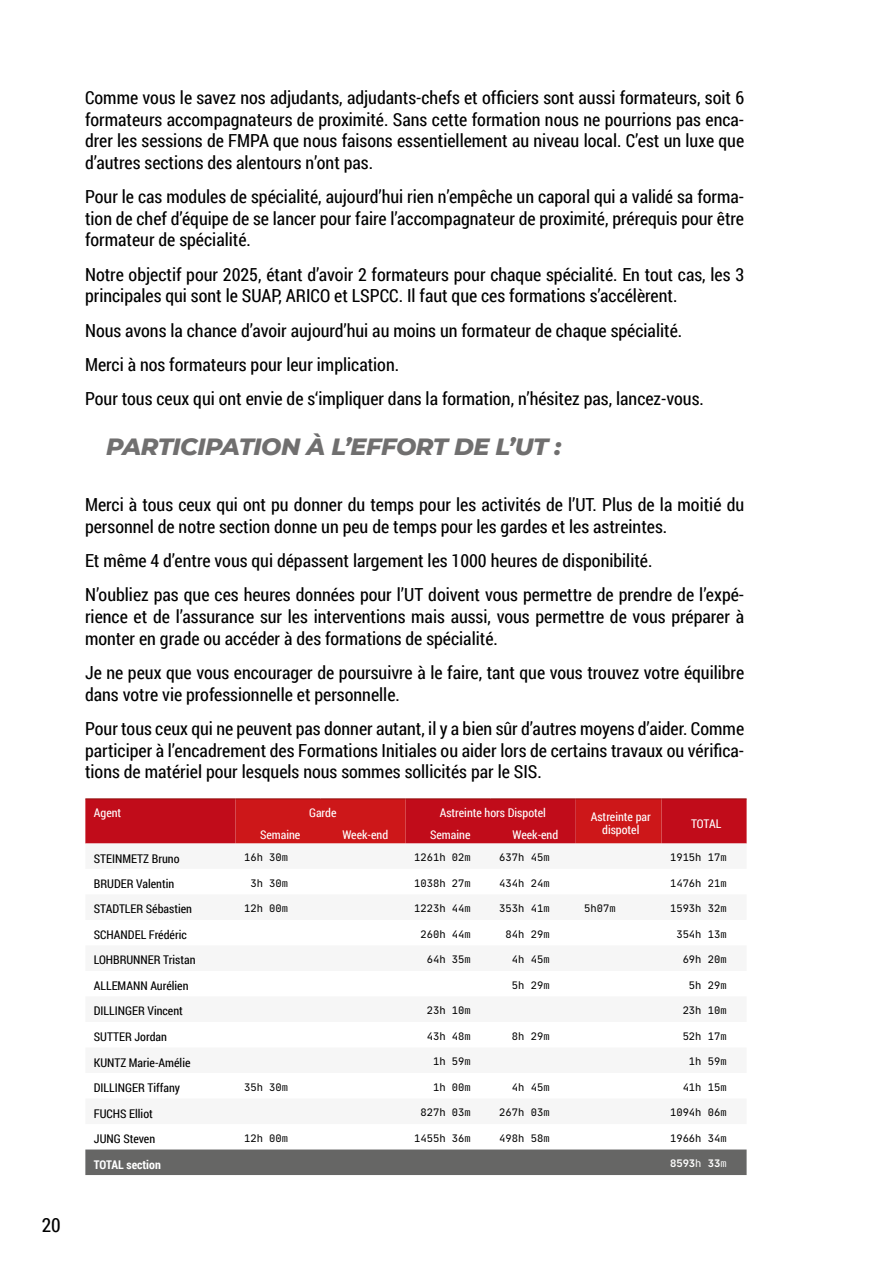
<style>
.page{position:relative;width:893px;height:1263px;background:#fff}
.page>*{position:absolute;margin:0;border:0;box-sizing:border-box;transform-origin:0 0}
.t1{font:italic 800 24px "Montserrat";letter-spacing:-.02em;color:#706f6f}
.t2{font:19.5px "Roboto Condensed";color:#000}
.t3{font:18px/21.6px "Roboto Condensed";color:#000}
.t4{font:12px "Roboto Condensed";color:#000}
.t5{font:12px/13.5px "Roboto Condensed";color:#fff;text-align:center}
.t6{font:700 12px "Roboto Condensed";color:#fff}
.t7{font:10.5px "Jet Brains Mono";color:#000}
.t8{font:700 10.5px "Jet Brains Mono";color:#fff}
.s1{font-weight:400}
</style>
<div class="page">
<svg style="left:85px;top:799px;width:662px;height:44px;background:#c5101a"></svg>
<div style="left:85px;top:1149px;width:662px;height:26px;background:#666665"></div>
<hr style="left:85px;top:798px;width:151px;height:1px;background:#900f0e">
<hr style="left:236px;top:798px;width:85px;height:1px;background:#900f0e">
<hr style="left:321px;top:798px;width:85px;height:1px;background:#900f0e">
<hr style="left:406px;top:798px;width:85px;height:1px;background:#900f0e">
<hr style="left:491px;top:798px;width:85px;height:1px;background:#900f0e">
<hr style="left:576px;top:798px;width:86px;height:1px;background:#900f0e">
<hr style="left:662px;top:798px;width:85px;height:1px;background:#900f0e">
<p class="t2" style="left:42px;top:1211px;width:21px">20</p>
<p class="t3" style="left:85px;top:86px;width:661px;text-align:justify">Comme vous le savez nos adjudants, adjudants-chefs et officiers sont aussi formateurs, soit 6 formateurs accompagnateurs de proximité. Sans cette formation nous ne pourrions pas enca&shy;drer les sessions de FMPA que nous faisons essentiellement au niveau local. C’est un luxe que d’autres sections des alentours n’ont pas.</p>
<p class="t3" style="left:85px;top:185px;width:661px;text-align:justify">Pour le cas modules de spécialité, aujourd’hui rien n’empêche un caporal qui a validé sa forma&shy;tion de chef d’équipe de se lancer pour faire l’accompagnateur de proximité, prérequis pour être formateur de spécialité.</p>
<p class="t3" style="left:85px;top:263px;width:661px">Notre objectif pour 2025, étant d’avoir 2 formateurs pour chaque spécialité. En tout cas, les 3 principales qui sont le SUAP, ARICO et LSPCC. Il faut que ces formations s’accélèrent.</p>
<p class="t3" style="left:85px;top:312px;width:620px;line-height:34.3px">Nous avons la chance d’avoir aujourd’hui au moins un formateur de chaque spécialité.<br>Merci à nos formateurs pour leur implication.<br>Pour tous ceux qui ont envie de s‘impliquer dans la formation, n’hésitez pas, lancez-vous.</p>
<h1 class="t1" style="left:106px;top:429px;width:456px">PARTICIPATION À L’EFFORT DE L’UT :</h1>
<p class="t3" style="left:85px;top:493px;width:661px">Merci à tous ceux qui ont pu donner du temps pour les activités de l’UT. Plus de la moitié du personnel de notre section donne un peu de temps pour les gardes et les astreintes.</p>
<p class="t3" style="left:85px;top:543px;width:661px;line-height:34.3px">Et même 4 d’entre vous qui dépassent largement les 1000 heures de disponibilité.<br>N’oubliez pas que ces heures données pour l’UT doivent vous permettre de prendre de l’expé-</p>
<p class="t3" style="left:85px;top:605px;width:661px">rience et de l’assurance sur les interventions mais aussi, vous permettre de vous préparer à monter en grade ou accéder à des formations de spécialité.</p>
<p class="t3" style="left:85px;top:661px;width:661px">Je ne peux que vous encourager de poursuivre à le faire, tant que vous trouvez votre équilibre dans votre vie professionnelle et personnelle.</p>
<p class="t3" style="left:85px;top:717px;width:661px;text-align:justify">Pour tous ceux qui ne peuvent pas donner autant, il y a bien sûr d’autres moyens d’aider. Comme participer à l’encadrement des Formations Initiales ou aider lors de certains travaux ou vérifica&shy;tions de matériel pour lesquels nous sommes sollicités par le SIS.</p>
<p class="t5" style="left:94px;top:806px;width:29px">Agent</p>
<p class="t5" style="left:309px;top:806px;width:29px">Garde</p>
<p class="t5" style="left:440px;top:806px;width:108px">Astreinte hors Dispotel</p>
<p class="t5" style="left:591px;top:809px;width:62px">Astreinte par dispotel</p>
<p class="t5" style="left:691px;top:816px;width:32px">TOTAL</p>
<p class="t5" style="left:260px;top:828px;width:42px">Semaine</p>
<p class="t5" style="left:342px;top:828px;width:47px">Week-end</p>
<p class="t5" style="left:430px;top:828px;width:42px">Semaine</p>
<p class="t5" style="left:512px;top:828px;width:47px">Week-end</p>
<p class="t4" style="left:94px;top:850px;width:87px">STEINMETZ Bruno</p>
<p class="t7" style="left:244px;top:851px;width:46px">16h 30m</p>
<p class="t7" style="left:414px;top:851px;width:58px">1261h 02m</p>
<p class="t7" style="left:499px;top:851px;width:52px">637h 45m</p>
<p class="t7" style="left:670px;top:851px;width:58px">1915h 17m</p>
<p class="t4" style="left:94px;top:875px;width:82px">BRUDER Valentin</p>
<p class="t7" style="left:250px;top:876px;width:39px">3h 30m</p>
<p class="t7" style="left:414px;top:876px;width:58px">1038h 27m</p>
<p class="t7" style="left:499px;top:876px;width:52px">434h 24m</p>
<p class="t7" style="left:670px;top:876px;width:58px">1476h 21m</p>
<p class="t4" style="left:94px;top:901px;width:100px">STADTLER Sébastien</p>
<p class="t7" style="left:244px;top:902px;width:46px">12h 00m</p>
<p class="t7" style="left:414px;top:902px;width:58px">1223h 44m</p>
<p class="t7" style="left:499px;top:902px;width:52px">353h 41m</p>
<p class="t7" style="left:584px;top:902px;width:33px">5h07m</p>
<p class="t7" style="left:670px;top:902px;width:58px">1593h 32m</p>
<p class="t4" style="left:94px;top:926px;width:94px">SCHANDEL Frédéric</p>
<p class="t7" style="left:420px;top:927px;width:52px">260h 44m</p>
<p class="t7" style="left:505px;top:927px;width:46px">84h 29m</p>
<p class="t7" style="left:676px;top:927px;width:52px">354h 13m</p>
<p class="t4" style="left:94px;top:952px;width:103px">LOHBRUNNER Tristan</p>
<p class="t7" style="left:427px;top:953px;width:46px">64h 35m</p>
<p class="t7" style="left:512px;top:953px;width:39px">4h 45m</p>
<p class="t7" style="left:683px;top:953px;width:46px">69h 20m</p>
<p class="t4" style="left:94px;top:977px;width:96px">ALLEMANN Aurélien</p>
<p class="t7" style="left:512px;top:978px;width:39px">5h 29m</p>
<p class="t7" style="left:689px;top:978px;width:39px">5h 29m</p>
<p class="t4" style="left:94px;top:1003px;width:91px">DILLINGER Vincent</p>
<p class="t7" style="left:427px;top:1004px;width:46px">23h 10m</p>
<p class="t7" style="left:683px;top:1004px;width:46px">23h 10m</p>
<p class="t4" style="left:94px;top:1028px;width:75px">SUTTER Jordan</p>
<p class="t7" style="left:427px;top:1029px;width:46px">43h 48m</p>
<p class="t7" style="left:512px;top:1029px;width:39px">8h 29m</p>
<p class="t7" style="left:683px;top:1029px;width:46px">52h 17m</p>
<p class="t4" style="left:94px;top:1054px;width:98px">KUNTZ Marie-Amélie</p>
<p class="t7" style="left:433px;top:1055px;width:39px">1h 59m</p>
<p class="t7" style="left:689px;top:1055px;width:39px">1h 59m</p>
<p class="t4" style="left:94px;top:1079px;width:88px">DILLINGER Tiffany</p>
<p class="t7" style="left:244px;top:1080px;width:46px">35h 30m</p>
<p class="t7" style="left:433px;top:1080px;width:39px">1h 00m</p>
<p class="t7" style="left:512px;top:1080px;width:39px">4h 45m</p>
<p class="t7" style="left:683px;top:1080px;width:46px">41h 15m</p>
<p class="t4" style="left:94px;top:1105px;width:61px">FUCHS Elliot</p>
<p class="t7" style="left:420px;top:1106px;width:52px">827h 03m</p>
<p class="t7" style="left:499px;top:1106px;width:52px">267h 03m</p>
<p class="t7" style="left:670px;top:1106px;width:58px">1094h 06m</p>
<p class="t4" style="left:94px;top:1130px;width:63px">JUNG Steven</p>
<p class="t7" style="left:244px;top:1131px;width:46px">12h 00m</p>
<p class="t7" style="left:414px;top:1131px;width:58px">1455h 36m</p>
<p class="t7" style="left:499px;top:1131px;width:52px">498h 58m</p>
<p class="t7" style="left:670px;top:1131px;width:58px">1966h 34m</p>
<p class="t6" style="left:94px;top:1156px;width:68px">TOTAL section</p>
<p class="t8" style="left:670px;top:1157px;width:58px">8593<span class="s1">h</span> 33<span class="s1">m</span></p>
</div>
